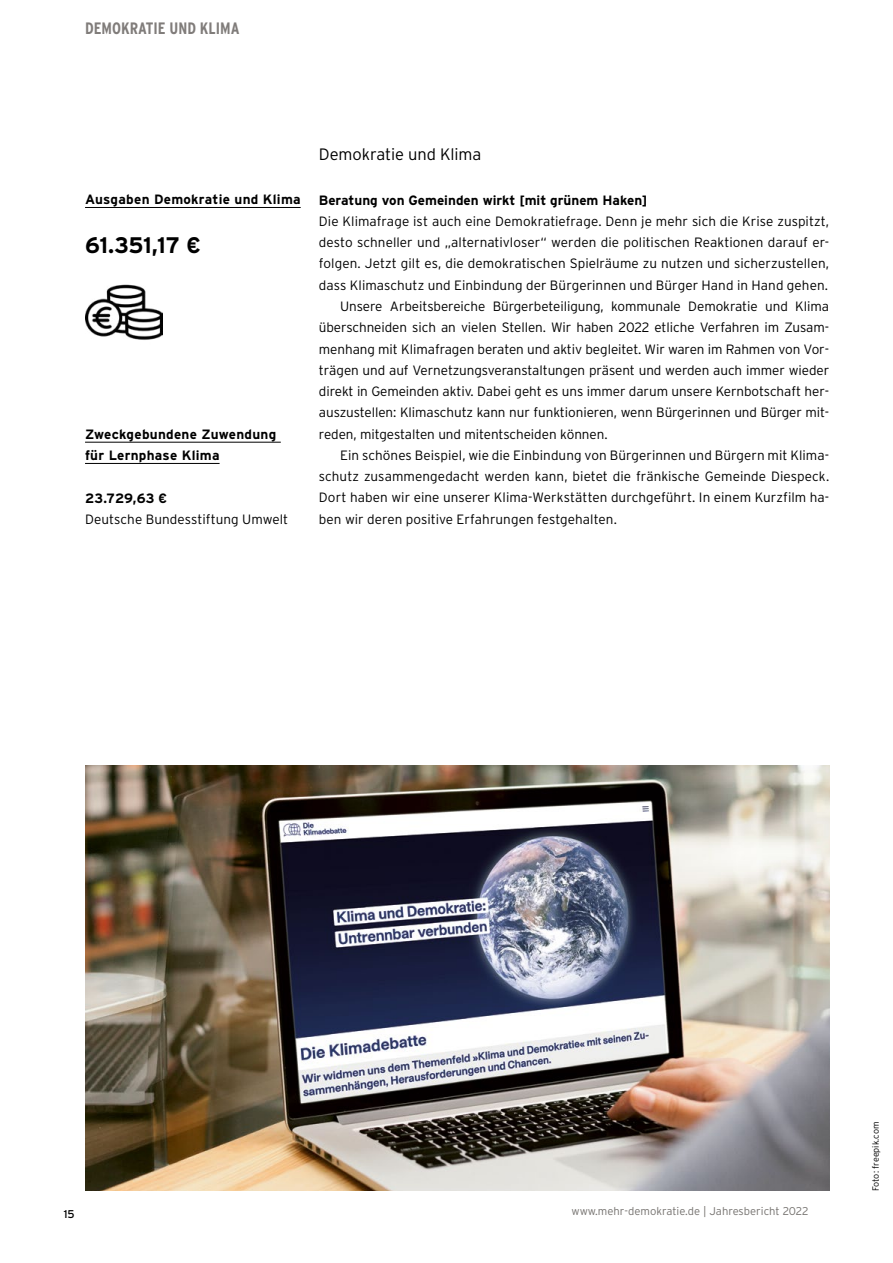
<style>
.page{position:relative;width:893px;height:1263px;background:#fff}
.page>*{position:absolute;margin:0;border:0;box-sizing:border-box;transform-origin:0 0}
.t1{font:700 22.5px "Interstate";letter-spacing:-.015em;color:#000}
.t2{font:700 16.5px "Interstate Condensed";color:#807c7a}
.t3{font:300 16.5px "Interstate";letter-spacing:-.005em;color:#000}
.t4{font:300 13.5px "Interstate";letter-spacing:-.005em;color:#000}
.t5{font:700 13.5px/21.3px "Interstate";letter-spacing:.02em;color:#000}
.t6{font:700 13.5px "Interstate";color:#000}
.t7{font:300 11.25px "Interstate";color:#75726f}
.t8{font:11.25px "Interstate";color:#000}
.t9{font:300 9px "Interstate";color:#000}
</style>
<div class="page">
<img style="left:85px;top:766px;width:744px;height:425px">
<hr style="left:85px;top:207px;width:216px;height:1px;background:#000">
<hr style="left:85px;top:442px;width:196px;height:1px;background:#000">
<hr style="left:85px;top:463px;width:135px;height:1px;background:#000">
<img style="left:85px;top:284px;width:77px;height:56px">
<p class="t2" style="left:85px;top:19px;width:156px">DEMOKRATIE UND KLIMA</p>
<p class="t5" style="left:85px;top:189px;width:217px">Ausgaben Demokratie und Klima</p>
<h1 class="t1" style="left:85px;top:232px;width:117px">61.351,17 €</h1>
<p class="t5" style="left:85px;top:423px;width:193px">Zweckgebundene Zuwendung für Lernphase Klima</p>
<p class="t5" style="left:85px;top:487px;width:83px">23.729,63 €</p>
<p class="t4" style="left:85px;top:512px;width:205px">Deutsche Bundesstiftung Umwelt</p>
<p class="t3" style="left:319px;top:145px;width:164px">Demokratie und Klima</p>
<p class="t6" style="left:319px;top:192px;width:330px">Beratung von Gemeinden wirkt [mit grünem Haken]</p>
<p class="t4" style="left:319px;top:214px;width:512px">Die Klimafrage ist auch eine Demokratiefrage. Denn je mehr sich die Krise zuspitzt,</p>
<p class="t4" style="left:319px;top:235px;width:512px">desto schneller und „alternativloser“ werden die politischen Reaktionen darauf er-</p>
<p class="t4" style="left:319px;top:256px;width:512px">folgen. Jetzt gilt es, die demokratischen Spielräume zu nutzen und sicherzustellen,</p>
<p class="t4" style="left:319px;top:277px;width:511px">dass Klimaschutz und Einbindung der Bürgerinnen und Bürger Hand in Hand gehen.</p>
<p class="t4" style="left:340px;top:299px;width:490px">Unsere Arbeitsbereiche Bürgerbeteiligung, kommunale Demokratie und Klima</p>
<p class="t4" style="left:319px;top:320px;width:512px">überschneiden sich an vielen Stellen. Wir haben 2022 etliche Verfahren im Zusam-</p>
<p class="t4" style="left:319px;top:341px;width:512px">menhang mit Klimafragen beraten und aktiv begleitet. Wir waren im Rahmen von Vor-</p>
<p class="t4" style="left:319px;top:362px;width:512px">trägen und auf Vernetzungsveranstaltungen präsent und werden auch immer wieder</p>
<p class="t4" style="left:319px;top:384px;width:512px">direkt in Gemeinden aktiv. Dabei geht es uns immer darum unsere Kernbotschaft her-</p>
<p class="t4" style="left:319px;top:405px;width:512px">auszustellen: Klimaschutz kann nur funktionieren, wenn Bürgerinnen und Bürger mit-</p>
<p class="t4" style="left:319px;top:426px;width:290px">reden, mitgestalten und mitentscheiden können.</p>
<p class="t4" style="left:340px;top:447px;width:490px">Ein schönes Beispiel, wie die Einbindung von Bürgerinnen und Bürgern mit Klima-</p>
<p class="t4" style="left:319px;top:469px;width:512px">schutz zusammengedacht werden kann, bietet die fränkische Gemeinde Diespeck.</p>
<p class="t4" style="left:319px;top:490px;width:512px">Dort haben wir eine unserer Klima-Werkstätten durchgeführt. In einem Kurzfilm ha-</p>
<p class="t4" style="left:319px;top:511px;width:300px">ben wir deren positive Erfahrungen festgehalten.</p>
<p class="t8" style="left:64px;top:1207px;width:13px">15</p>
<p class="t7" style="left:571px;top:1204px;width:238px">www.mehr-demokratie.de | Jahresbericht 2022</p>
<p class="t9" style="left:871px;top:1191px;width:71px;rotate:-90deg">Foto: freepik.com</p>
</div>
